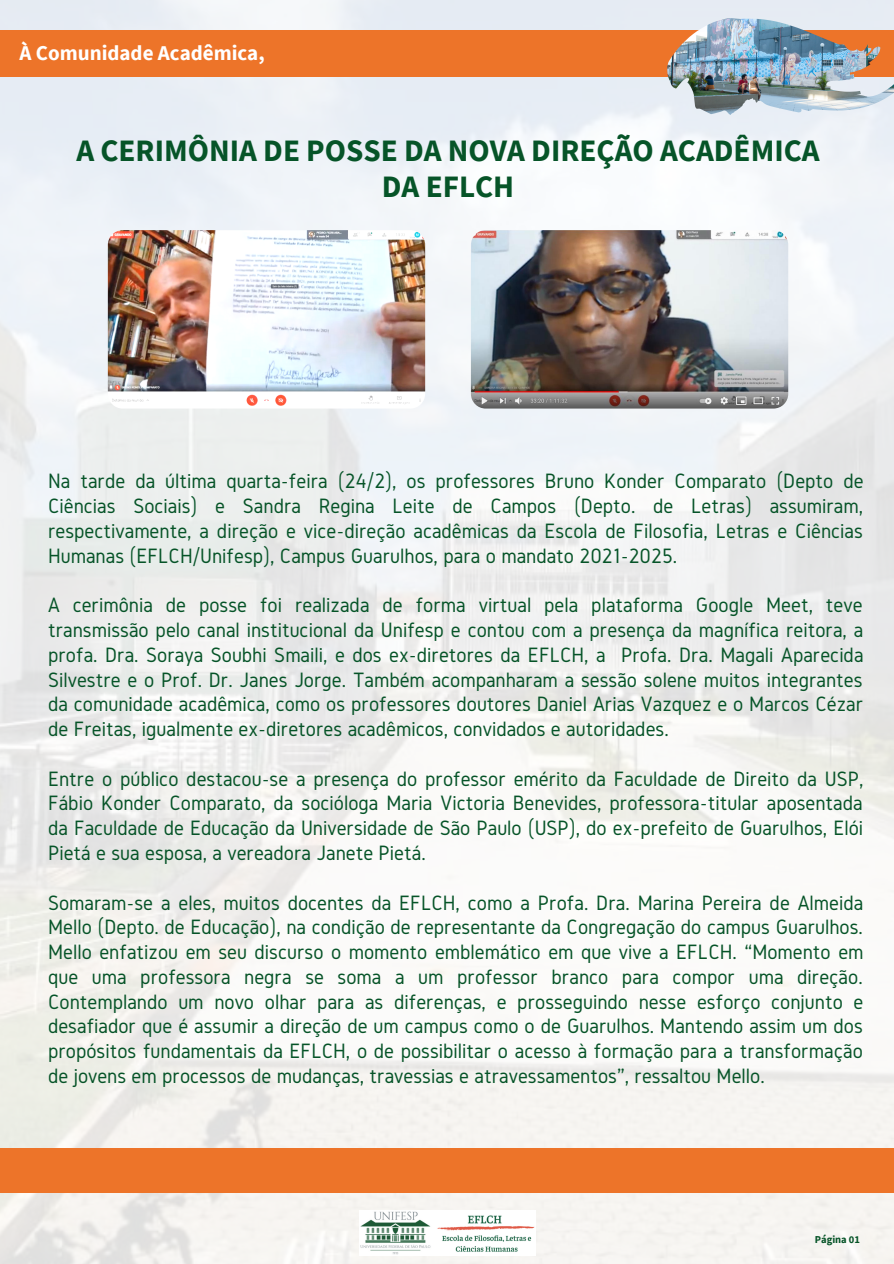
<style>
.page{position:relative;width:894px;height:1264px;background:#fff}
.page>*{position:absolute;margin:0;border:0;box-sizing:border-box;transform-origin:0 0}
.t1{font:700 31.05px/35.8px "Source Sans Pro";color:#065428;text-align:center}
.t2{font:21.6px/24.8px "Gidole";color:#065428;text-align:justify}
.t3{font:700 21px "Source Sans Pro";color:#fff}
.t4{font:700 10.5px "Source Sans Pro";color:#065428}
</style>
<div class="page">
<img style="left:0;top:0;width:893px;height:1263px">
<div style="left:0;top:31px;width:221px;height:46px;background:#ed7429"></div>
<div style="left:0;top:1148px;width:463px;height:44px;background:#ed7429"></div>
<img style="left:359px;top:1210px;width:176px;height:45px">
<img style="left:471px;top:230px;width:317px;height:178px;border-radius:15px">
<img style="left:108px;top:230px;width:317px;height:178px;border-radius:15px">
<div style="left:201px;top:31px;width:261px;height:46px;background:#ed7429"></div>
<div style="left:404px;top:31px;width:262px;height:46px;background:#ed7429"></div>
<img style="left:666px;top:18px;width:227px;height:96px">
<div style="left:456px;top:1148px;width:437px;height:44px;background:#ed7429"></div>
<p class="t3" style="left:20px;top:40px;width:246px">À Comunidade Acadêmica,</p>
<p class="t1" style="left:76px;top:132px;width:744px">A CERIMÔNIA DE POSSE DA NOVA DIREÇÃO ACADÊMICA<br>DA EFLCH</p>
<p class="t2" style="left:48px;top:468px;width:816px">Na tarde da última quarta-feira (24/2), os professores Bruno Konder Comparato (Depto de Ciências Sociais) e Sandra Regina Leite de Campos (Depto. de Letras) assumiram, respectivamente, a direção e vice-direção acadêmicas da Escola de Filosofia, Letras e Ciências Humanas (EFLCH/Unifesp), Campus Guarulhos, para o mandato 2021-2025.</p>
<p class="t2" style="left:48px;top:592px;width:816px">A cerimônia de posse foi realizada de forma virtual pela plataforma Google Meet, teve transmissão pelo canal institucional da Unifesp e contou com a presença da magnífica reitora, a profa. Dra. Soraya Soubhi Smaili, e dos ex-diretores da EFLCH, a Profa. Dra. Magali Aparecida Silvestre e o Prof. Dr. Janes Jorge. Também acompanharam a sessão solene muitos integrantes da comunidade acadêmica, como os professores doutores Daniel Arias Vazquez e o Marcos Cézar de Freitas, igualmente ex-diretores acadêmicos, convidados e autoridades.</p>
<p class="t2" style="left:48px;top:765px;width:816px">Entre o público destacou-se a presença do professor emérito da Faculdade de Direito da USP, Fábio Konder Comparato, da socióloga Maria Victoria Benevides, professora-titular aposentada da Faculdade de Educação da Universidade de São Paulo (USP), do ex-prefeito de Guarulhos, Elói Pietá e sua esposa, a vereadora Janete Pietá.</p>
<p class="t2" style="left:48px;top:889px;width:816px">Somaram-se a eles, muitos docentes da EFLCH, como a Profa. Dra. Marina Pereira de Almeida Mello (Depto. de Educação), na condição de representante da Congregação do campus Guarulhos.<br>Mello enfatizou em seu discurso o momento emblemático em que vive a EFLCH. “Momento em que uma professora negra se soma a um professor branco para compor uma direção.<br>Contemplando um novo olhar para as diferenças, e prosseguindo nesse esforço conjunto e desafiador que é assumir a direção de um campus como o de Guarulhos. Mantendo assim um dos propósitos fundamentais da EFLCH, o de possibilitar o acesso à formação para a transformação de jovens em processos de mudanças, travessias e atravessamentos”, ressaltou Mello.</p>
<p class="t4" style="left:814px;top:1232px;width:47px">Página 01</p>
</div>
